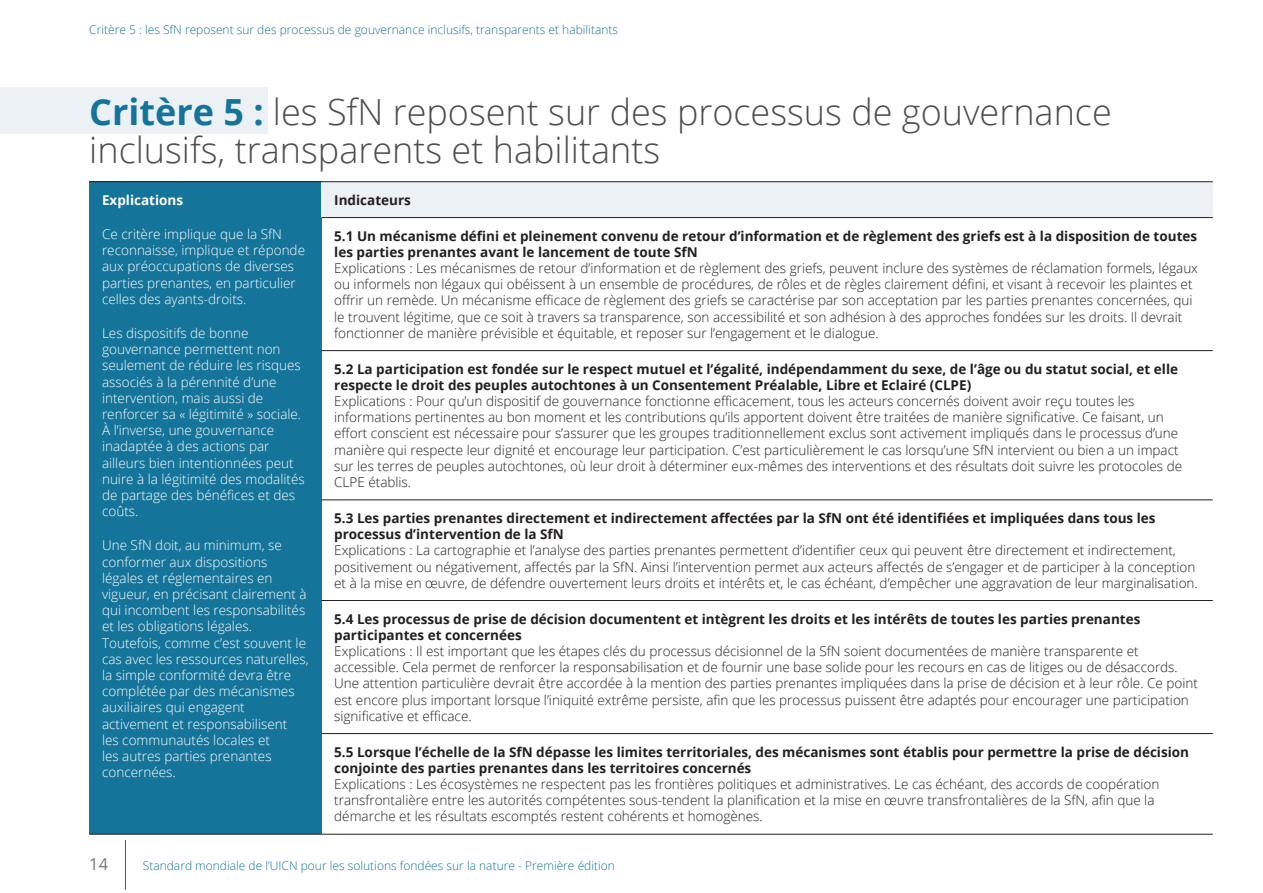
<style>
.page{position:relative;width:1263px;height:893px;background:#fff}
.page>*{position:absolute;margin:0;border:0;box-sizing:border-box;transform-origin:0 0}
.t1{font:300 36px/37.5px "Open Sans";color:#4d4d4f}
.t2{font:16.5px "Open Sans";color:#77787b}
.t3{font:300 13.5px/16.2px "Open Sans";color:#231f20}
.t4{font:300 13.5px/16.2px "Open Sans";color:#fff}
.t5{font:700 13.5px/16.2px "Open Sans";color:#231f20}
.t6{font:700 13.5px "Open Sans";color:#fff}
.t7{font:300 12px "Open Sans";color:#15749a}
.s1{font-weight:700;color:#15749a}
</style>
<div class="page">
<hr style="left:125px;top:840px;width:1px;height:50px;background:#58595b">
<div style="left:0;top:88px;width:268px;height:46px;background:#ecf1f6"></div>
<div style="left:89px;top:182px;width:232px;height:652px;background:#15749a"></div>
<div style="left:321px;top:182px;width:892px;height:36px;background:#ecf1f6"></div>
<hr style="left:321px;top:217px;width:892px;height:1px;background:#231f20">
<hr style="left:321px;top:350px;width:892px;height:1px;background:#231f20">
<hr style="left:321px;top:500px;width:892px;height:1px;background:#231f20">
<hr style="left:321px;top:600px;width:892px;height:1px;background:#231f20">
<hr style="left:321px;top:733px;width:892px;height:1px;background:#231f20">
<hr style="left:321px;top:181px;width:892px;height:1px;background:#231f20">
<hr style="left:321px;top:834px;width:892px;height:1px;background:#231f20">
<hr style="left:89px;top:181px;width:232px;height:1px;background:#231f20">
<hr style="left:89px;top:834px;width:232px;height:1px;background:#231f20">
<p class="t7" style="left:89px;top:21px;width:530px">Critère 5 : les SfN reposent sur des processus de gouvernance inclusifs, transparents et habilitants</p>
<h1 class="t1" style="left:89px;top:92px;width:1024px"><span class="s1">Critère 5 :</span> les SfN reposent sur des processus de gouvernance inclusifs, transparents et habilitants</h1>
<p class="t6" style="left:102px;top:190px;width:83px">Explications</p>
<p class="t4" style="left:102px;top:226px;width:205px">Ce critère implique que la SfN reconnaisse, implique et réponde aux préoccupations de diverses parties prenantes, en particulier celles des ayants-droits.</p>
<p class="t4" style="left:102px;top:325px;width:204px">Les dispositifs de bonne gouvernance permettent non seulement de réduire les risques associés à la pérennité d’une intervention, mais aussi de renforcer sa « légitimité » sociale.<br>À l’inverse, une gouvernance inadaptée à des actions par ailleurs bien intentionnées peut nuire à la légitimité des modalités de partage des bénéfices et des coûts.</p>
<p class="t4" style="left:102px;top:537px;width:208px">Une SfN doit, au minimum, se conformer aux dispositions légales et réglementaires en vigueur, en précisant clairement à qui incombent les responsabilités et les obligations légales.<br>Toutefois, comme c’est souvent le cas avec les ressources naturelles, la simple conformité devra être complétée par des mécanismes auxiliaires qui engagent activement et responsabilisent<br>les communautés locales et<br>les autres parties prenantes concernées.</p>
<p class="t5" style="left:334px;top:191px;width:78px">Indicateurs</p>
<p class="t5" style="left:334px;top:227px;width:864px">5.1 Un mécanisme défini et pleinement convenu de retour d’information et de règlement des griefs est à la disposition de toutes les parties prenantes avant le lancement de toute SfN</p>
<p class="t3" style="left:334px;top:260px;width:865px">Explications : Les mécanismes de retour d’information et de règlement des griefs, peuvent inclure des systèmes de réclamation formels, légaux ou informels non légaux qui obéissent à un ensemble de procédures, de rôles et de règles clairement défini, et visant à recevoir les plaintes et offrir un remède. Un mécanisme efficace de règlement des griefs se caractérise par son acceptation par les parties prenantes concernées, qui le trouvent légitime, que ce soit à travers sa transparence, son accessibilité et son adhésion à des approches fondées sur les droits. Il devrait fonctionner de manière prévisible et équitable, et reposer sur l’engagement et le dialogue.</p>
<p class="t5" style="left:334px;top:360px;width:845px">5.2 La participation est fondée sur le respect mutuel et l’égalité, indépendamment du sexe, de l’âge ou du statut social, et elle respecte le droit des peuples autochtones à un Consentement Préalable, Libre et Eclairé (CLPE)</p>
<p class="t3" style="left:334px;top:393px;width:849px">Explications : Pour qu’un dispositif de gouvernance fonctionne efficacement, tous les acteurs concernés doivent avoir reçu toutes les informations pertinentes au bon moment et les contributions qu’ils apportent doivent être traitées de manière significative. Ce faisant, un effort conscient est nécessaire pour s’assurer que les groupes traditionnellement exclus sont activement impliqués dans le processus d’une manière qui respecte leur dignité et encourage leur participation. C’est particulièrement le cas lorsqu’une SfN intervient ou bien a un impact sur les terres de peuples autochtones, où leur droit à déterminer eux-mêmes des interventions et des résultats doit suivre les protocoles de CLPE établis.</p>
<p class="t5" style="left:334px;top:510px;width:823px">5.3 Les parties prenantes directement et indirectement affectées par la SfN ont été identifiées et impliquées dans tous les processus d’intervention de la SfN</p>
<p class="t3" style="left:334px;top:542px;width:865px">Explications : La cartographie et l’analyse des parties prenantes permettent d’identifier ceux qui peuvent être directement et indirectement, positivement ou négativement, affectés par la SfN. Ainsi l’intervention permet aux acteurs affectés de s’engager et de participer à la conception et à la mise en œuvre, de défendre ouvertement leurs droits et intérêts et, le cas échéant, d’empêcher une aggravation de leur marginalisation.</p>
<p class="t5" style="left:334px;top:610px;width:808px">5.4 Les processus de prise de décision documentent et intègrent les droits et les intérêts de toutes les parties prenantes participantes et concernées</p>
<p class="t3" style="left:334px;top:643px;width:865px">Explications : Il est important que les étapes clés du processus décisionnel de la SfN soient documentées de manière transparente et accessible. Cela permet de renforcer la responsabilisation et de fournir une base solide pour les recours en cas de litiges ou de désaccords.<br>Une attention particulière devrait être accordée à la mention des parties prenantes impliquées dans la prise de décision et à leur rôle. Ce point est encore plus important lorsque l’iniquité extrême persiste, afin que les processus puissent être adaptés pour encourager une participation significative et efficace.</p>
<p class="t5" style="left:334px;top:743px;width:856px">5.5 Lorsque l’échelle de la SfN dépasse les limites territoriales, des mécanismes sont établis pour permettre la prise de décision conjointe des parties prenantes dans les territoires concernés</p>
<p class="t3" style="left:334px;top:776px;width:827px">Explications : Les écosystèmes ne respectent pas les frontières politiques et administratives. Le cas échéant, des accords de coopération transfrontalière entre les autorités compétentes sous-tendent la planification et la mise en œuvre transfrontalières de la SfN, afin que la démarche et les résultats escomptés restent cohérents et homogènes.</p>
<p class="t2" style="left:89px;top:853px;width:20px">14</p>
<p class="t7" style="left:143px;top:858px;width:474px">Standard mondiale de l’UICN pour les solutions fondées sur la nature - Première édition</p>
</div>
